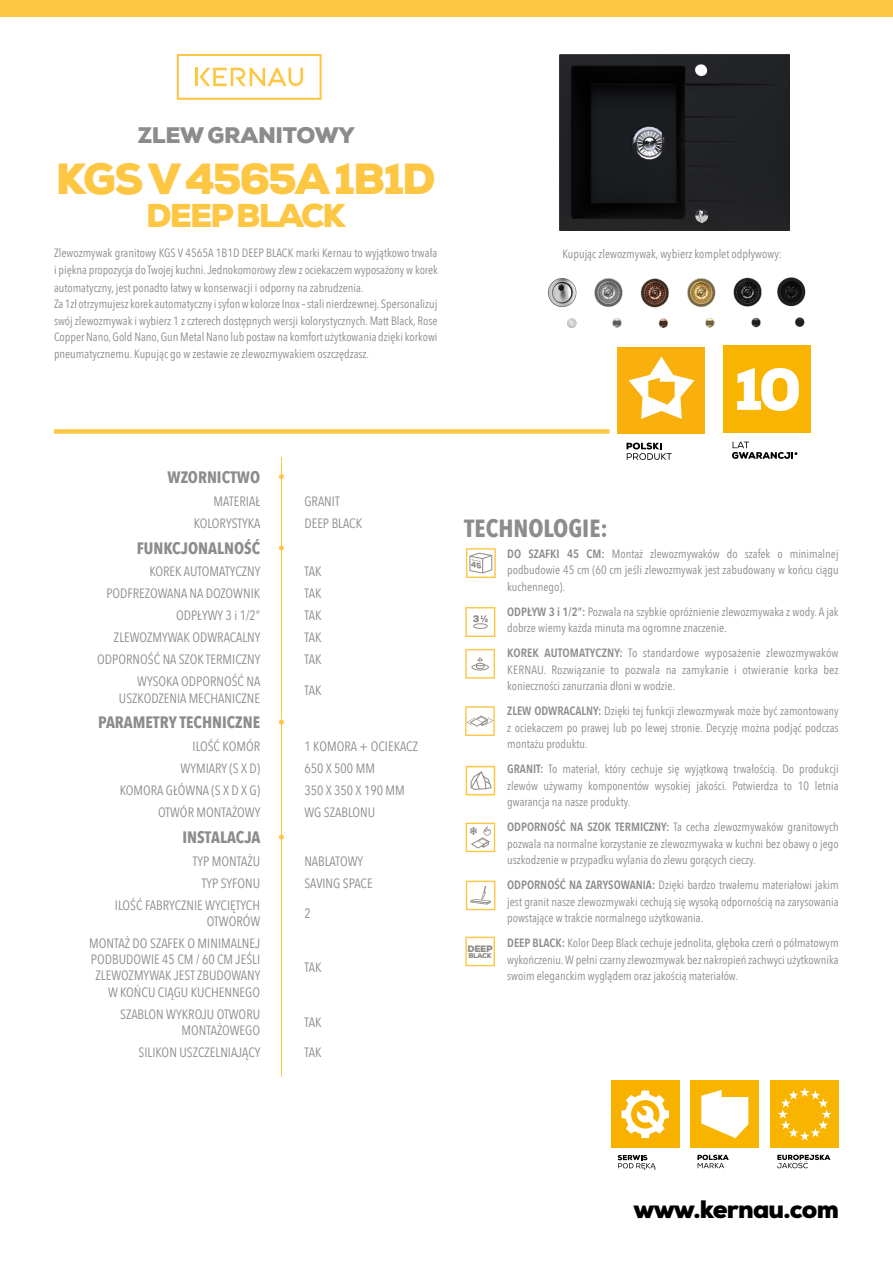
<style>
.page{position:relative;width:893px;height:1263px;background:#fff}
.page>*{position:absolute;margin:0;border:0;box-sizing:border-box;transform-origin:0 0}
.t1{font:900 43.5px "Nexa";letter-spacing:-.045em;color:#fdc643}
.t2{font:900 33px "Nexa";letter-spacing:-.055em;color:#fdc643}
.t3{font:900 25.2px "Nexa";letter-spacing:-.03em;color:#000}
.t4{font:700 24.75px "Avenir Next Condensed";color:#8c8c8b}
.t5{font:900 22.5px "Nexa";letter-spacing:-.015em;color:#8c8c8b}
.t6{font:700 16.5px "Avenir Next Condensed";color:#8c8c8b}
.t7{font:13.5px/16.2px "Avenir Next Condensed";color:#8c8c8b;text-align:right}
.t8{font:12px/16.5px "Avenir Next Condensed";color:#8c8c8b;text-align:justify}
.t9{font:900 9.3px "Nexa";color:#8c8c8b}
.t10{font:900 6.9px "Nexa";letter-spacing:-.04em;color:#8c8c8b}
.s1{font-weight:600}
</style>
<div class="page">
<hr style="left:281px;top:457px;width:1px;height:620px;background:#fdc643">
<div style="left:0;top:0;width:893px;height:16px;background:#fdc643"></div>
<svg style="left:279px;top:474px;width:5px;height:5px"></svg>
<svg style="left:279px;top:545px;width:5px;height:5px"></svg>
<svg style="left:279px;top:720px;width:5px;height:5px"></svg>
<svg style="left:279px;top:834px;width:5px;height:5px"></svg>
<div style="left:54px;top:429px;width:555px;height:5px;background:#fdc643"></div>
<img style="left:560px;top:54px;width:229px;height:176px">
<svg style="left:465px;top:937px;width:30px;height:29px"></svg>
<svg style="left:466px;top:548px;width:30px;height:30px"></svg>
<svg style="left:177px;top:54px;width:145px;height:46px"></svg>
<hr style="left:195px;top:68px;width:3px;height:18px;background:#fdc643">
<div style="left:723px;top:345px;width:88px;height:88px;background:#f9b400"></div>
<svg style="left:732px;top:442px;width:66px;height:17px"></svg>
<svg style="left:737px;top:368px;width:62px;height:43px"></svg>
<div style="left:618px;top:347px;width:87px;height:87px;background:#f9af0c"></div>
<svg style="left:626px;top:443px;width:46px;height:17px"></svg>
<svg style="left:629px;top:356px;width:65px;height:63px"></svg>
<svg style="left:465px;top:649px;width:30px;height:29px"></svg>
<svg style="left:465px;top:607px;width:30px;height:30px"></svg>
<svg style="left:466px;top:766px;width:29px;height:29px"></svg>
<svg style="left:466px;top:823px;width:29px;height:29px"></svg>
<svg style="left:466px;top:881px;width:29px;height:29px"></svg>
<div style="left:770px;top:1080px;width:69px;height:68px;background:#f9b400"></div>
<svg style="left:778px;top:1087px;width:53px;height:53px"></svg>
<svg style="left:777px;top:1155px;width:53px;height:13px"></svg>
<div style="left:691px;top:1080px;width:68px;height:68px;background:#f9b400"></div>
<svg style="left:697px;top:1155px;width:32px;height:13px"></svg>
<svg style="left:701px;top:1090px;width:47px;height:48px"></svg>
<div style="left:611px;top:1080px;width:68px;height:68px;background:#f9b100"></div>
<svg style="left:618px;top:1155px;width:38px;height:14px"></svg>
<svg style="left:621px;top:1090px;width:48px;height:48px"></svg>
<svg style="left:465px;top:706px;width:30px;height:30px"></svg>
<img style="left:548px;top:278px;width:258px;height:49px">
<h3 class="t5" style="left:138px;top:121px;width:218px">ZLEW GRANITOWY</h3>
<h1 class="t1" style="left:56px;top:151px;width:381px">KGS V 4565A 1B1D</h1>
<h2 class="t2" style="left:146px;top:194px;width:201px">DEEP BLACK</h2>
<p class="t8" style="left:54px;top:244px;width:385px">Zlewozmywak granitowy KGS V 4565A 1B1D DEEP BLACK marki Kernau to wyjątkowo trwała i piękna propozycja do Twojej kuchni. Jednokomorowy zlew z ociekaczem wyposażony w korek</p>
<p class="t8" style="left:54px;top:279px;width:385px;text-align:left">automatyczny, jest ponadto łatwy w konserwacji i odporny na zabrudzenia.<br>Za 1zł otrzymujesz korek automatyczny i syfon w kolorze Inox – stali nierdzewnej. Spersonalizuj swój zlewozmywak i wybierz 1 z czterech dostępnych wersji kolorystycznych. Matt Black, Rose Copper Nano, Gold Nano, Gun Metal Nano lub postaw na komfort użytkowania dzięki korkowi pneumatycznemu. Kupując go w zestawie ze zlewozmywakiem oszczędzasz.</p>
<p class="t8" style="left:562px;top:245px;width:221px">Kupując zlewozmywak, wybierz komplet odpływowy:</p>
<h3 class="t6" style="left:168px;top:467px;width:94px">WZORNICTWO</h3>
<p class="t7" style="left:214px;top:492px;width:48px">MATERIAŁ</p>
<p class="t7" style="left:304px;top:492px;width:37px">GRANIT</p>
<p class="t7" style="left:194px;top:514px;width:68px">KOLORYSTYKA</p>
<p class="t7" style="left:304px;top:514px;width:59px">DEEP BLACK</p>
<h3 class="t6" style="left:137px;top:538px;width:125px">FUNKCJONALNOŚĆ</h3>
<p class="t7" style="left:149px;top:563px;width:113px">KOREK AUTOMATYCZNY</p>
<p class="t7" style="left:304px;top:563px;width:19px">TAK</p>
<p class="t7" style="left:106px;top:585px;width:155px">PODFREZOWANA NA DOZOWNIK</p>
<p class="t7" style="left:304px;top:585px;width:19px">TAK</p>
<p class="t7" style="left:176px;top:607px;width:86px">ODPŁYWY 3 i 1/2”</p>
<p class="t7" style="left:304px;top:607px;width:19px">TAK</p>
<p class="t7" style="left:114px;top:629px;width:148px">ZLEWOZMYWAK ODWRACALNY</p>
<p class="t7" style="left:304px;top:629px;width:19px">TAK</p>
<p class="t7" style="left:97px;top:651px;width:165px">ODPORNOŚĆ NA SZOK TERMICZNY</p>
<p class="t7" style="left:304px;top:651px;width:19px">TAK</p>
<p class="t7" style="left:119px;top:673px;width:143px">WYSOKA ODPORNOŚĆ NA<br>USZKODZENIA MECHANICZNE</p>
<p class="t7" style="left:304px;top:681px;width:19px">TAK</p>
<h3 class="t6" style="left:98px;top:712px;width:164px">PARAMETRY TECHNICZNE</h3>
<p class="t7" style="left:193px;top:738px;width:69px">ILOŚĆ KOMÓR</p>
<p class="t7" style="left:304px;top:738px;width:115px">1 KOMORA + OCIEKACZ</p>
<p class="t7" style="left:181px;top:760px;width:81px">WYMIARY (S X D)</p>
<p class="t7" style="left:304px;top:760px;width:72px">650 X 500 MM</p>
<p class="t7" style="left:120px;top:782px;width:142px">KOMORA GŁÓWNA (S X D X G)</p>
<p class="t7" style="left:304px;top:782px;width:102px">350 X 350 X 190 MM</p>
<p class="t7" style="left:158px;top:804px;width:104px">OTWÓR MONTAŻOWY</p>
<p class="t7" style="left:304px;top:804px;width:72px">WG SZABLONU</p>
<h3 class="t6" style="left:182px;top:827px;width:80px">INSTALACJA</h3>
<p class="t7" style="left:193px;top:852px;width:69px">TYP MONTAŻU</p>
<p class="t7" style="left:304px;top:852px;width:60px">NABLATOWY</p>
<p class="t7" style="left:202px;top:874px;width:60px">TYP SYFONU</p>
<p class="t7" style="left:304px;top:874px;width:70px">SAVING SPACE</p>
<p class="t7" style="left:115px;top:896px;width:147px">ILOŚĆ FABRYCZNIE WYCIĘTYCH<br>OTWORÓW</p>
<p class="t7" style="left:304px;top:904px;width:8px">2</p>
<p class="t7" style="left:89px;top:934px;width:173px">MONTAŻ DO SZAFEK O MINIMALNEJ<br>PODBUDOWIE 45 CM / 60 CM JEŚLI<br>ZLEWOZMYWAK JEST ZBUDOWANY<br>W KOŃCU CIĄGU KUCHENNEGO</p>
<p class="t7" style="left:304px;top:959px;width:19px">TAK</p>
<p class="t7" style="left:120px;top:1005px;width:142px">SZABLON WYKROJU OTWORU<br>MONTAŻOWEGO</p>
<p class="t7" style="left:304px;top:1013px;width:19px">TAK</p>
<p class="t7" style="left:139px;top:1043px;width:123px">SILIKON USZCZELNIAJĄCY</p>
<p class="t7" style="left:304px;top:1043px;width:19px">TAK</p>
<h3 class="t4" style="left:464px;top:513px;width:145px">TECHNOLOGIE:</h3>
<p class="t9" style="left:468px;top:943px;width:26px">DEEP</p>
<p class="t10" style="left:468px;top:951px;width:25px">BLACK</p>
<p class="t8" style="left:507px;top:545px;width:333px"><span class="s1">DO SZAFKI 45 CM:</span> Montaż zlewozmywaków do szafek o minimalnej podbudowie 45 cm (60 cm jeśli zlewozmywak jest zabudowany w końcu ciągu kuchennego).</p>
<p class="t8" style="left:507px;top:603px;width:333px"><span class="s1">ODPŁYW 3 i 1/2”:</span> Pozwala na szybkie opróżnienie zlewozmywaka z wody. A jak dobrze wiemy każda minuta ma ogromne znaczenie.</p>
<p class="t8" style="left:507px;top:644px;width:333px"><span class="s1">KOREK AUTOMATYCZNY:</span> To standardowe wyposażenie zlewozmywaków KERNAU. Rozwiązanie to pozwala na zamykanie i otwieranie korka bez konieczności zanurzania dłoni w wodzie.</p>
<p class="t8" style="left:507px;top:702px;width:333px"><span class="s1">ZLEW ODWRACALNY:</span> Dzięki tej funkcji zlewozmywak może być zamontowany z ociekaczem po prawej lub po lewej stronie. Decyzję można podjąć podczas montażu produktu.</p>
<p class="t8" style="left:507px;top:760px;width:333px"><span class="s1">GRANIT:</span> To materiał, który cechuje się wyjątkową trwałością. Do produkcji zlewów używamy komponentów wysokiej jakości. Potwierdza to 10 letnia gwarancja na nasze produkty.</p>
<p class="t8" style="left:507px;top:818px;width:333px"><span class="s1">ODPORNOŚĆ NA SZOK TERMICZNY:</span> Ta cecha zlewozmywaków granitowych pozwala na normalne korzystanie ze zlewozmywaka w kuchni bez obawy o jego uszkodzenie w przypadku wylania do zlewu gorących cieczy.</p>
<p class="t8" style="left:507px;top:876px;width:333px"><span class="s1">ODPORNOŚĆ NA ZARYSOWANIA:</span> Dzięki bardzo trwałemu materiałowi jakim jest granit nasze zlewozmywaki cechują się wysoką odpornością na zarysowania powstające w trakcie normalnego użytkowania.</p>
<p class="t8" style="left:507px;top:934px;width:333px"><span class="s1">DEEP BLACK:</span> Kolor Deep Black cechuje jednolita, głęboka czerń o półmatowym wykończeniu. W pełni czarny zlewozmywak bez nakropień zachwyci użytkownika swoim eleganckim wyglądem oraz jakością materiałów.</p>
<h3 class="t3" style="left:633px;top:1193px;width:207px">www.kernau.com</h3>
</div>
